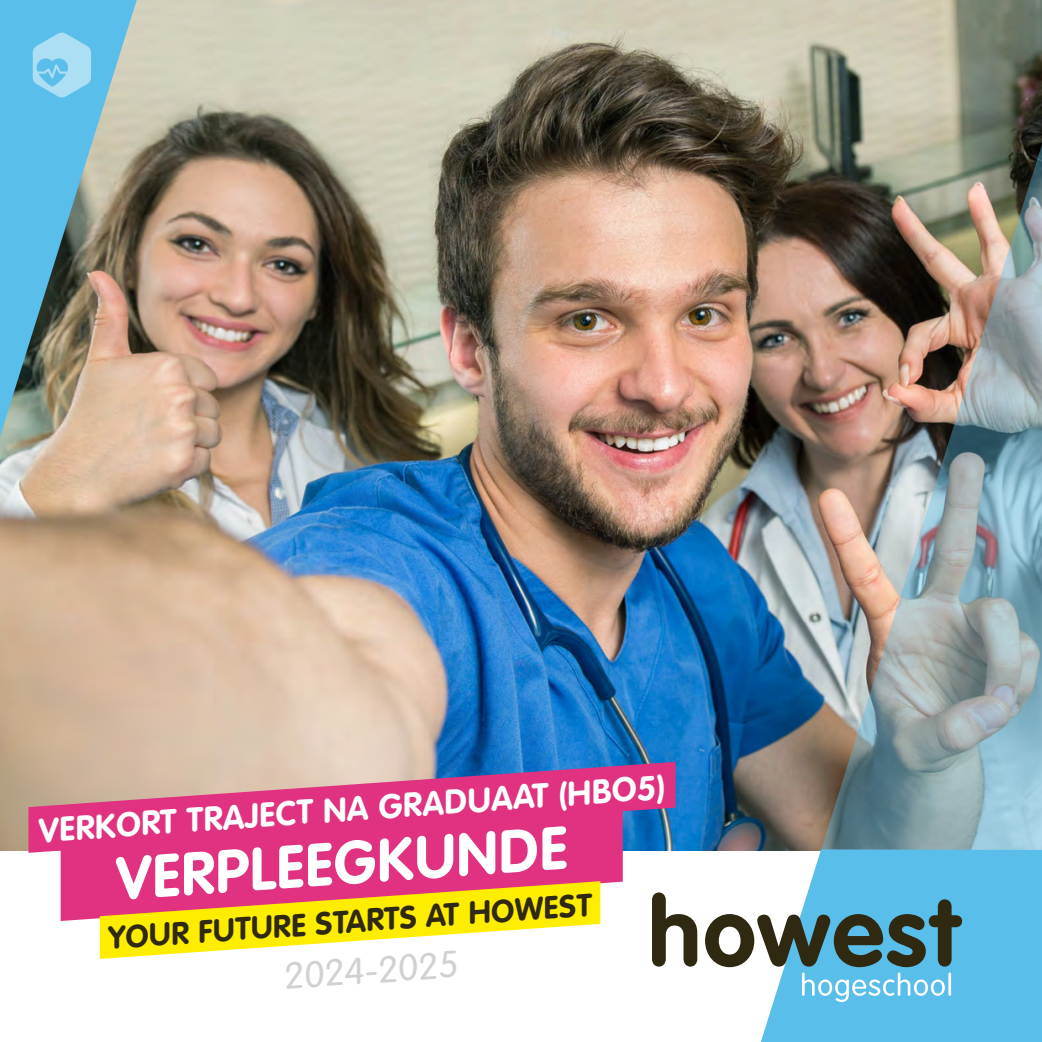
<style>
.page{position:relative;width:1042px;height:1042px;background:#fff}
.page>*{position:absolute;margin:0;border:0;box-sizing:border-box;transform-origin:0 0}
.t1{font:700 59.68px "VAG Rounded Std";color:#fff}
.t2{font:300 36.93px "VAG Rounded Std";color:#d3d0d1}
.t3{font:700 33.77px "VAG Rounded Std";color:#fff}
.t4{font:700 31.5px "VAG Rounded Std";color:#2f2912}
</style>
<div class="page">
<img style="left:0;top:0;width:749px;height:850px">
<svg style="left:0;top:0;width:137px;height:437px;background:#7fa6af"></svg>
<svg style="left:33px;top:32px;width:58px;height:66px;background:#8dd1f0"></svg>
<img style="left:749px;top:0;width:293px;height:851px">
<svg style="left:761px;top:849px;width:281px;height:193px;background:#67c2ea"></svg>
<svg style="left:705px;top:899px;width:257px;height:103px"></svg>
<hr style="left:948px;top:972px;width:3px;height:24px;background:#fff">
<svg style="left:652px;top:892px;width:46px;height:75px"></svg>
<svg style="left:0;top:736px;width:721px;height:121px;background:#b86a98"></svg>
<svg style="left:60px;top:857px;width:563px;height:102px"></svg>
<p class="t3" style="left:37px;top:811px;width:629px;rotate:-4deg">VERKORT TRAJECT NA GRADUAAT (HBO5)</p>
<h1 class="t1" style="left:112px;top:844px;width:454px;rotate:-4deg">VERPLEEGKUNDE</h1>
<p class="t4" style="left:106px;top:920px;width:486px;rotate:-4deg">YOUR FUTURE STARTS AT HOWEST</p>
<p class="t2" style="left:282px;top:955px;width:176px;rotate:-4deg">2024-2025</p>
</div>
